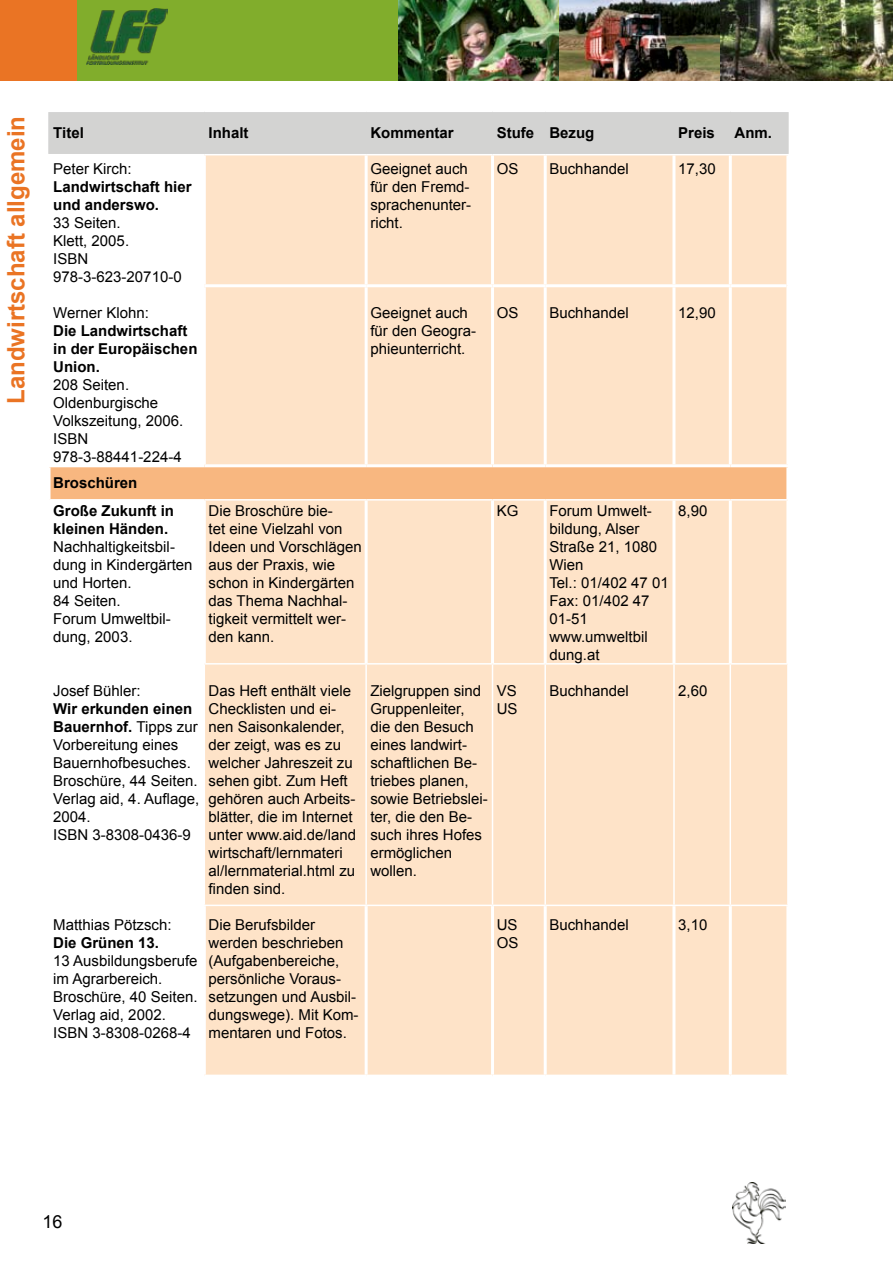
<style>
.page{position:relative;width:893px;height:1263px;background:#fff}
.page>*{position:absolute;margin:0;border:0;box-sizing:border-box;transform-origin:0 0}
.t1{font:700 24px "Arial";color:#ea7424}
.t2{font:18px "Arial";color:#000}
.t3{font:15px/18px "Arial";color:#000}
.t4{font:700 15px/18px "Arial";color:#000}
.s1{font-weight:700}
</style>
<div class="page">
<img style="left:732px;top:1182px;width:54px;height:61px">
<div style="left:50px;top:112px;width:737px;height:42px;background:#d3d3d2"></div>
<div style="left:206px;top:155px;width:580px;height:309px;background:#fee3c8"></div>
<div style="left:49px;top:466px;width:739px;height:34px;background:#f8b780"></div>
<div style="left:205px;top:500px;width:582px;height:574px;background:#fee3c8"></div>
<hr style="left:48px;top:112px;width:2px;height:42px;background:#d3d3d2">
<hr style="left:204px;top:112px;width:1px;height:42px;background:#d3d3d2">
<hr style="left:365px;top:112px;width:2px;height:42px;background:#d3d3d2">
<hr style="left:492px;top:112px;width:1px;height:42px;background:#d3d3d2">
<hr style="left:544px;top:112px;width:2px;height:42px;background:#d3d3d2">
<hr style="left:673px;top:112px;width:2px;height:42px;background:#d3d3d2">
<hr style="left:730px;top:112px;width:1px;height:42px;background:#d3d3d2">
<hr style="left:787px;top:112px;width:2px;height:42px;background:#d3d3d2">
<hr style="left:365px;top:155px;width:3px;height:129px;background:#fff">
<hr style="left:491px;top:155px;width:3px;height:129px;background:#fff">
<hr style="left:544px;top:155px;width:3px;height:129px;background:#fff">
<hr style="left:672px;top:155px;width:3px;height:129px;background:#fff">
<hr style="left:729px;top:155px;width:3px;height:129px;background:#fff">
<hr style="left:365px;top:287px;width:3px;height:177px;background:#fff">
<hr style="left:491px;top:287px;width:3px;height:177px;background:#fff">
<hr style="left:544px;top:287px;width:3px;height:177px;background:#fff">
<hr style="left:672px;top:287px;width:3px;height:177px;background:#fff">
<hr style="left:729px;top:287px;width:3px;height:177px;background:#fff">
<hr style="left:203px;top:500px;width:3px;height:163px;background:#fff">
<hr style="left:365px;top:500px;width:3px;height:163px;background:#fff">
<hr style="left:491px;top:500px;width:3px;height:163px;background:#fff">
<hr style="left:544px;top:500px;width:3px;height:163px;background:#fff">
<hr style="left:672px;top:500px;width:3px;height:163px;background:#fff">
<hr style="left:729px;top:500px;width:3px;height:163px;background:#fff">
<hr style="left:786px;top:500px;width:3px;height:163px;background:#fff">
<hr style="left:204px;top:284px;width:162px;height:3px;background:#fff">
<hr style="left:366px;top:284px;width:126px;height:3px;background:#fff">
<hr style="left:492px;top:284px;width:53px;height:3px;background:#fff">
<hr style="left:545px;top:284px;width:129px;height:3px;background:#fff">
<hr style="left:674px;top:284px;width:56px;height:3px;background:#fff">
<hr style="left:730px;top:284px;width:56px;height:3px;background:#fff">
<hr style="left:48px;top:464px;width:156px;height:3px;background:#fff">
<hr style="left:204px;top:464px;width:162px;height:3px;background:#fff">
<hr style="left:366px;top:464px;width:126px;height:3px;background:#fff">
<hr style="left:492px;top:464px;width:53px;height:3px;background:#fff">
<hr style="left:545px;top:464px;width:129px;height:3px;background:#fff">
<hr style="left:674px;top:464px;width:56px;height:3px;background:#fff">
<hr style="left:730px;top:464px;width:59px;height:3px;background:#fff">
<hr style="left:48px;top:467px;width:3px;height:32px;background:#fff">
<hr style="left:786px;top:467px;width:3px;height:32px;background:#fff">
<hr style="left:203px;top:906px;width:3px;height:168px;background:#fff">
<hr style="left:365px;top:906px;width:3px;height:168px;background:#fff">
<hr style="left:491px;top:906px;width:3px;height:168px;background:#fff">
<hr style="left:544px;top:906px;width:3px;height:168px;background:#fff">
<hr style="left:672px;top:906px;width:3px;height:168px;background:#fff">
<hr style="left:729px;top:906px;width:3px;height:168px;background:#fff">
<hr style="left:786px;top:906px;width:3px;height:168px;background:#fff">
<hr style="left:365px;top:664px;width:2px;height:241px;background:#fff">
<hr style="left:492px;top:664px;width:1px;height:241px;background:#fff">
<hr style="left:544px;top:664px;width:2px;height:241px;background:#fff">
<hr style="left:673px;top:664px;width:2px;height:241px;background:#fff">
<hr style="left:730px;top:664px;width:1px;height:241px;background:#fff">
<hr style="left:203px;top:905px;width:163px;height:1px;background:#fff">
<hr style="left:366px;top:905px;width:126px;height:1px;background:#fff">
<hr style="left:492px;top:905px;width:53px;height:1px;background:#fff">
<hr style="left:545px;top:905px;width:129px;height:1px;background:#fff">
<hr style="left:674px;top:905px;width:56px;height:1px;background:#fff">
<hr style="left:730px;top:905px;width:59px;height:1px;background:#fff">
<hr style="left:48px;top:499px;width:156px;height:1px;background:#fff">
<hr style="left:204px;top:499px;width:162px;height:1px;background:#fff">
<hr style="left:366px;top:499px;width:126px;height:1px;background:#fff">
<hr style="left:492px;top:499px;width:53px;height:1px;background:#fff">
<hr style="left:545px;top:499px;width:129px;height:1px;background:#fff">
<hr style="left:674px;top:499px;width:56px;height:1px;background:#fff">
<hr style="left:730px;top:499px;width:59px;height:1px;background:#fff">
<hr style="left:204px;top:663px;width:162px;height:1px;background:#fff">
<hr style="left:366px;top:663px;width:126px;height:1px;background:#fff">
<hr style="left:492px;top:663px;width:53px;height:1px;background:#fff">
<hr style="left:545px;top:663px;width:129px;height:1px;background:#fff">
<hr style="left:674px;top:663px;width:56px;height:1px;background:#fff">
<hr style="left:730px;top:663px;width:59px;height:1px;background:#fff">
<div style="left:0;top:0;width:892px;height:81px;background:#81ad2c"></div>
<div style="left:0;top:0;width:76px;height:81px;background:#ea7424"></div>
<img style="left:87px;top:8px;width:81px;height:57px">
<img style="left:398px;top:0;width:495px;height:81px">
<h1 class="t1" style="left:0;top:404px;width:290px;rotate:-90deg">Landwirtschaft allgemein</h1>
<p class="t4" style="left:53px;top:125px;width:32px">Titel</p>
<p class="t4" style="left:209px;top:125px;width:42px">Inhalt</p>
<p class="t4" style="left:370px;top:125px;width:85px">Kommentar</p>
<p class="t4" style="left:497px;top:125px;width:99px">Stufe Bezug</p>
<p class="t4" style="left:678px;top:125px;width:38px">Preis</p>
<p class="t4" style="left:734px;top:125px;width:39px">Anm.</p>
<p class="t3" style="left:53px;top:159px;width:80px">Peter Kirch:</p>
<p class="t4" style="left:53px;top:178px;width:140px">Landwirtschaft hier und anderswo.</p>
<p class="t3" style="left:53px;top:213px;width:130px">33 Seiten.<br>Klett, 2005.<br>ISBN<br>978-3-623-20710-0</p>
<p class="t3" style="left:370px;top:159px;width:102px">Geeignet auch für den Fremd&shy;sprachenunter&shy;richt.</p>
<p class="t3" style="left:497px;top:159px;width:23px">OS</p>
<p class="t3" style="left:549px;top:159px;width:81px">Buchhandel</p>
<p class="t3" style="left:678px;top:159px;width:39px">17,30</p>
<p class="t3" style="left:53px;top:303px;width:97px">Werner Klohn:</p>
<p class="t4" style="left:53px;top:322px;width:146px">Die Landwirtschaft in der Europäischen<br>Union.</p>
<p class="t3" style="left:53px;top:375px;width:132px">208 Seiten.<br>Oldenburgische<br>Volkszeitung, 2006.<br>ISBN<br>978-3-88441-224-4</p>
<p class="t4" style="left:53px;top:470px;width:122px;line-height:27.3px">Broschüren<br>Große Zukunft in</p>
<p class="t4" style="left:53px;top:520px;width:117px">kleinen Händen.</p>
<p class="t3" style="left:53px;top:537px;width:141px">Nachhaltigkeitsbil&shy;dung in Kindergärten und Horten.<br>84 Seiten.<br>Forum Umweltbil&shy;dung, 2003.</p>
<p class="t3" style="left:53px;top:681px;width:89px">Josef Bühler:</p>
<p class="t3" style="left:53px;top:699px;width:147px"><span class="s1">Wir erkunden einen<br>Bauernhof.</span> Tipps zur<br>Vorbereitung eines<br>Bauernhofbesuches.<br>Broschüre, 44 Seiten.<br>Verlag aid, 4. Auflage,<br>2004.<br>ISBN 3-8308-0436-9</p>
<p class="t3" style="left:53px;top:915px;width:120px">Matthias Pötzsch:</p>
<p class="t4" style="left:53px;top:934px;width:107px">Die Grünen 13.</p>
<p class="t3" style="left:53px;top:951px;width:146px">13 Ausbildungsberufe im Agrarbereich.<br>Broschüre, 40 Seiten.<br>Verlag aid, 2002.<br>ISBN 3-8308-0268-4</p>
<p class="t3" style="left:370px;top:303px;width:107px">Geeignet auch für den Geogra&shy;phieunterricht.</p>
<p class="t3" style="left:497px;top:303px;width:23px">OS</p>
<p class="t3" style="left:549px;top:303px;width:81px">Buchhandel</p>
<p class="t3" style="left:678px;top:303px;width:39px">12,90</p>
<p class="t3" style="left:209px;top:501px;width:155px">Die Broschüre bie-<br>tet eine Vielzahl von<br>Ideen und Vorschlägen aus der Praxis, wie schon in Kindergärten das Thema Nachhal&shy;tigkeit vermittelt wer&shy;den kann.</p>
<p class="t3" style="left:497px;top:501px;width:23px">KG</p>
<p class="t3" style="left:549px;top:501px;width:121px">Forum Umwelt&shy;bildung, Alser<br>Straße 21, 1080<br>Wien<br>Tel.: 01/402 47 01<br>Fax: 01/402 47<br>01-51 www.umweltbil dung.at</p>
<p class="t3" style="left:678px;top:501px;width:31px">8,90</p>
<p class="t3" style="left:209px;top:681px;width:149px">Das Heft enthält viele<br>Checklisten und ei&shy;nen Saisonkalender, der zeigt, was es zu welcher Jahreszeit zu sehen gibt. Zum Heft gehören auch Arbeits&shy;blätter, die im Internet unter www.aid.de/land wirtschaft/lernmateri al/lernmaterial.html zu finden sind.</p>
<p class="t3" style="left:370px;top:681px;width:119px">Zielgruppen sind<br>Gruppenleiter, die den Besuch eines landwirt&shy;schaftlichen Be&shy;triebes planen, sowie Betriebslei&shy;ter, die den Be&shy;such ihres Hofes ermöglichen wollen.</p>
<p class="t3" style="left:497px;top:681px;width:22px">VS<br>US</p>
<p class="t3" style="left:549px;top:681px;width:81px">Buchhandel</p>
<p class="t3" style="left:678px;top:681px;width:31px">2,60</p>
<p class="t3" style="left:209px;top:915px;width:152px">Die Berufsbilder werden beschrieben (Aufgabenbereiche, persönliche Voraus&shy;setzungen und Ausbil&shy;dungswege). Mit Kom&shy;mentaren und Fotos.</p>
<p class="t3" style="left:497px;top:915px;width:23px">US<br>OS</p>
<p class="t3" style="left:549px;top:915px;width:81px">Buchhandel</p>
<p class="t3" style="left:678px;top:915px;width:31px">3,10</p>
<p class="t2" style="left:43px;top:1209px;width:22px">16</p>
</div>
